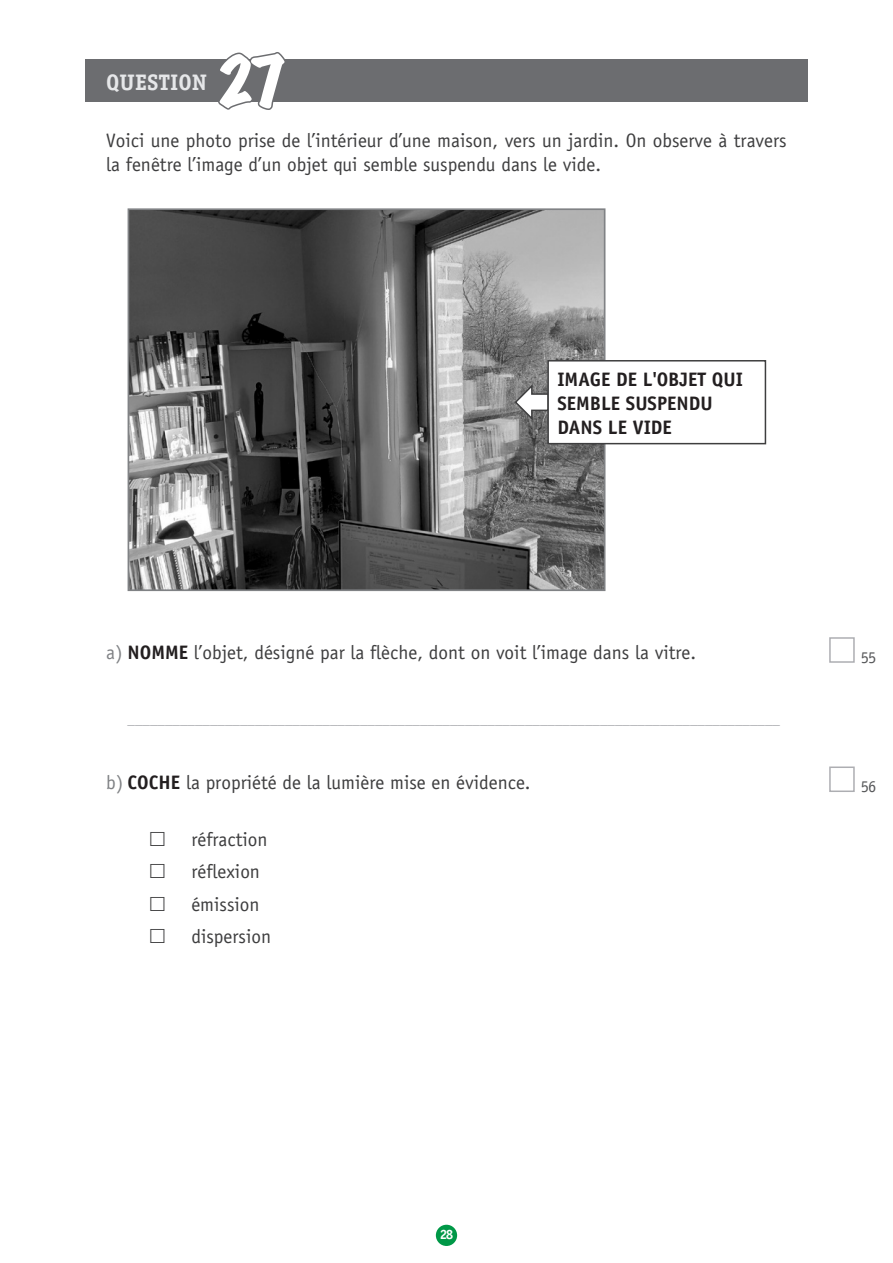
<style>
.page{position:relative;width:893px;height:1263px;background:#fff}
.page>*{position:absolute;margin:0;border:0;box-sizing:border-box;transform-origin:0 0}
.t1{font:expanded 60px "Marker Felt";color:#fff}
.t2{font:700 22.5px "Evalex Serif";color:#e6e7e9}
.Q_-_QUESTION{font:19.5px/24px "Evalex Sans";color:#3e3e3f}
.Q_-_QUESTION-2{font:700 19.5px/24px "Evalex Sans";color:#231f20}
.t3{font:16.5px "Evalex Serif";color:#57585a}
.Q_-_QUESTION-3{font:15px "Evalex Sans";color:#a8a9ad}
.t4{font:700 13.5px "Evalex Serif";color:#fff}
.s1{color:#808285}
.s2{font-weight:700;color:#231f20}
</style>
<div class="page">
<div style="left:436px;top:1225px;width:21px;height:21px;background:#009847;border-radius:50%"></div>
<div style="left:85px;top:60px;width:723px;height:42px;background:#6c6d70"></div>
<svg style="left:217px;top:52px;width:71px;height:58px"></svg>
<img style="left:131px;top:211px;width:471px;height:377px">
<div style="left:128px;top:208px;width:477px;height:383px;border:2px solid #808285"></div>
<svg style="left:513px;top:382px;width:34px;height:39px"></svg>
<div style="left:548px;top:361px;width:217px;height:83px;background:#fff"></div>
<div style="left:547px;top:360px;width:219px;height:84px;border:2px solid #3e3e3f"></div>
<div style="left:829px;top:637px;width:26px;height:26px;border:2px solid #adaeb2"></div>
<div style="left:829px;top:766px;width:26px;height:26px;border:2px solid #adaeb2"></div>
<p class="t2" style="left:106px;top:68px;width:102px">QUESTION</p>
<p class="t1" style="left:216px;top:34px;width:73px">27</p>
<p class="Q_-_QUESTION" style="left:106px;top:129px;width:682px">Voici une photo prise de l’intérieur d’une maison, vers un jardin. On observe à travers la fenêtre l’image d’un objet qui semble suspendu dans le vide.</p>
<p class="Q_-_QUESTION-2" style="left:557px;top:367px;width:187px">IMAGE DE L'OBJET QUI<br>SEMBLE SUSPENDU<br>DANS LE VIDE</p>
<p class="Q_-_QUESTION" style="left:106px;top:640px;width:591px"><span class="s1">a)</span> <span class="s2">NOMME</span> l’objet, désigné par la flèche, dont on voit l’image dans la vitre.</p>
<p class="Q_-_QUESTION-3" style="left:128px;top:710px;width:654px">_______________________________________________________________________________________</p>
<p class="Q_-_QUESTION" style="left:106px;top:770px;width:426px"><span class="s1">b)</span> <span class="s2">COCHE</span> la propriété de la lumière mise en évidence.</p>
<p class="Q_-_QUESTION" style="left:191px;top:827px;width:78px">réfraction</p>
<p class="Q_-_QUESTION" style="left:191px;top:859px;width:70px">réflexion</p>
<p class="Q_-_QUESTION" style="left:191px;top:892px;width:70px">émission</p>
<p class="Q_-_QUESTION" style="left:191px;top:924px;width:81px">dispersion</p>
<p class="t3" style="left:861px;top:647px;width:17px">55</p>
<p class="t3" style="left:861px;top:777px;width:17px">56</p>
<p class="t4" style="left:440px;top:1225px;width:15px">28</p>
</div>
